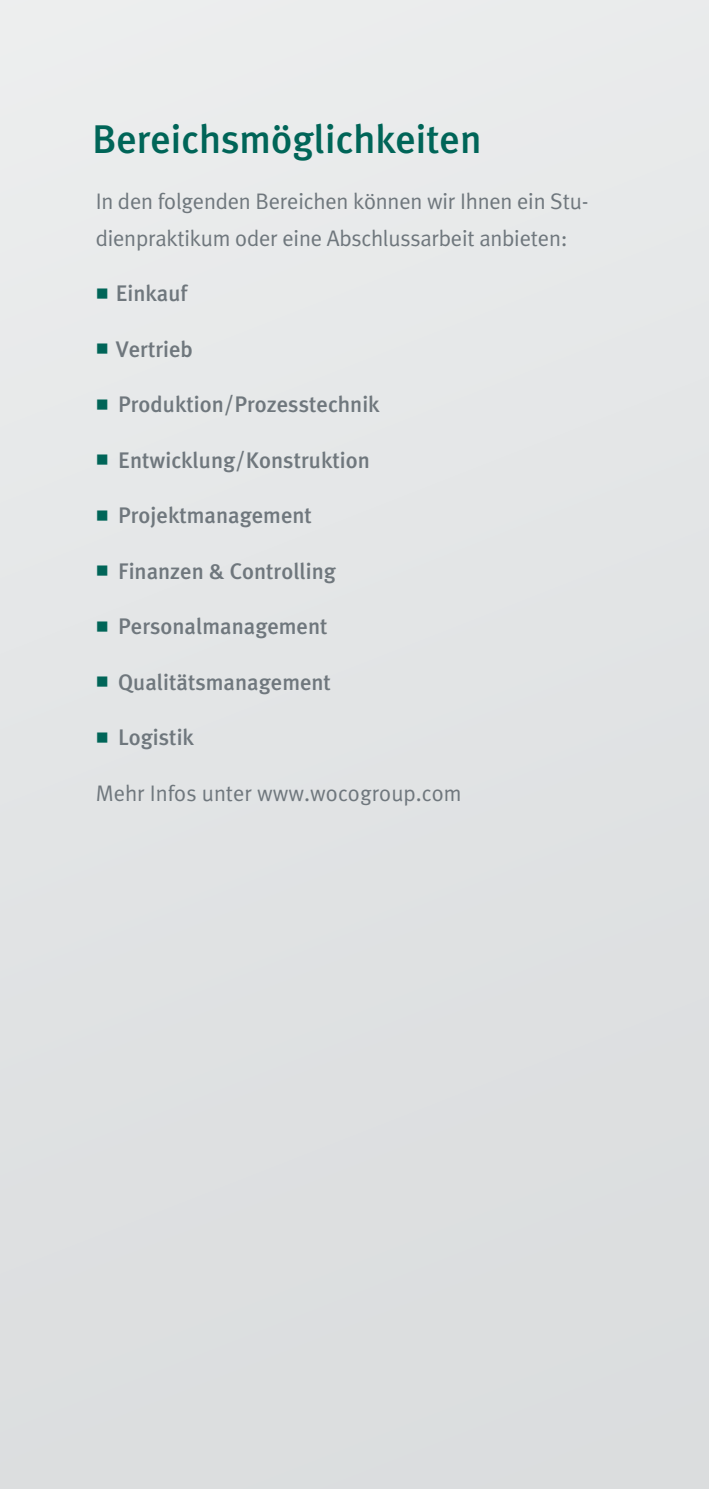
<style>
.page{position:relative;width:709px;height:1489px;background:#fff}
.page>*{position:absolute;margin:0;border:0;box-sizing:border-box;transform-origin:0 0}
.t1{font:500 40px "W Meta";color:#006558}
.t2{font:500 22.5px "W Meta";color:#6f777d}
.t3{font:22.5px/37px "W Meta";letter-spacing:-.01em;color:#6f777d}
.s1{color:#006558}
</style>
<div class="page">
<div style="left:0;top:0;width:709px;height:1488px;background:#e2e4e5"></div>
<h1 class="t1" style="left:92px;top:116px;width:391px">Bereichsmöglichkeiten</h1>
<p class="t3" style="left:96px;top:182px;width:494px">In den folgenden Bereichen können wir Ihnen ein Stu&shy;dienpraktikum oder eine Abschlussarbeit anbieten:</p>
<p class="t2" style="left:96px;top:280px;width:93px"><span class="s1">■</span> Einkauf</p>
<p class="t2" style="left:96px;top:336px;width:99px"><span class="s1">■</span> Vertrieb</p>
<p class="t2" style="left:96px;top:391px;width:285px"><span class="s1">■</span> Produktion/Prozesstechnik</p>
<p class="t2" style="left:96px;top:447px;width:275px"><span class="s1">■</span> Entwicklung/Konstruktion</p>
<p class="t2" style="left:96px;top:502px;width:218px"><span class="s1">■</span> Projektmanagement</p>
<p class="t2" style="left:96px;top:558px;width:242px"><span class="s1">■</span> Finanzen &amp; Controlling</p>
<p class="t2" style="left:96px;top:613px;width:233px"><span class="s1">■</span> Personalmanagement</p>
<p class="t2" style="left:96px;top:669px;width:237px"><span class="s1">■</span> Qualitätsmanagement</p>
<p class="t2" style="left:96px;top:724px;width:100px"><span class="s1">■</span> Logistik</p>
<p class="t3" style="left:96px;top:774px;width:367px">Mehr Infos unter www.wocogroup.com</p>
</div>
